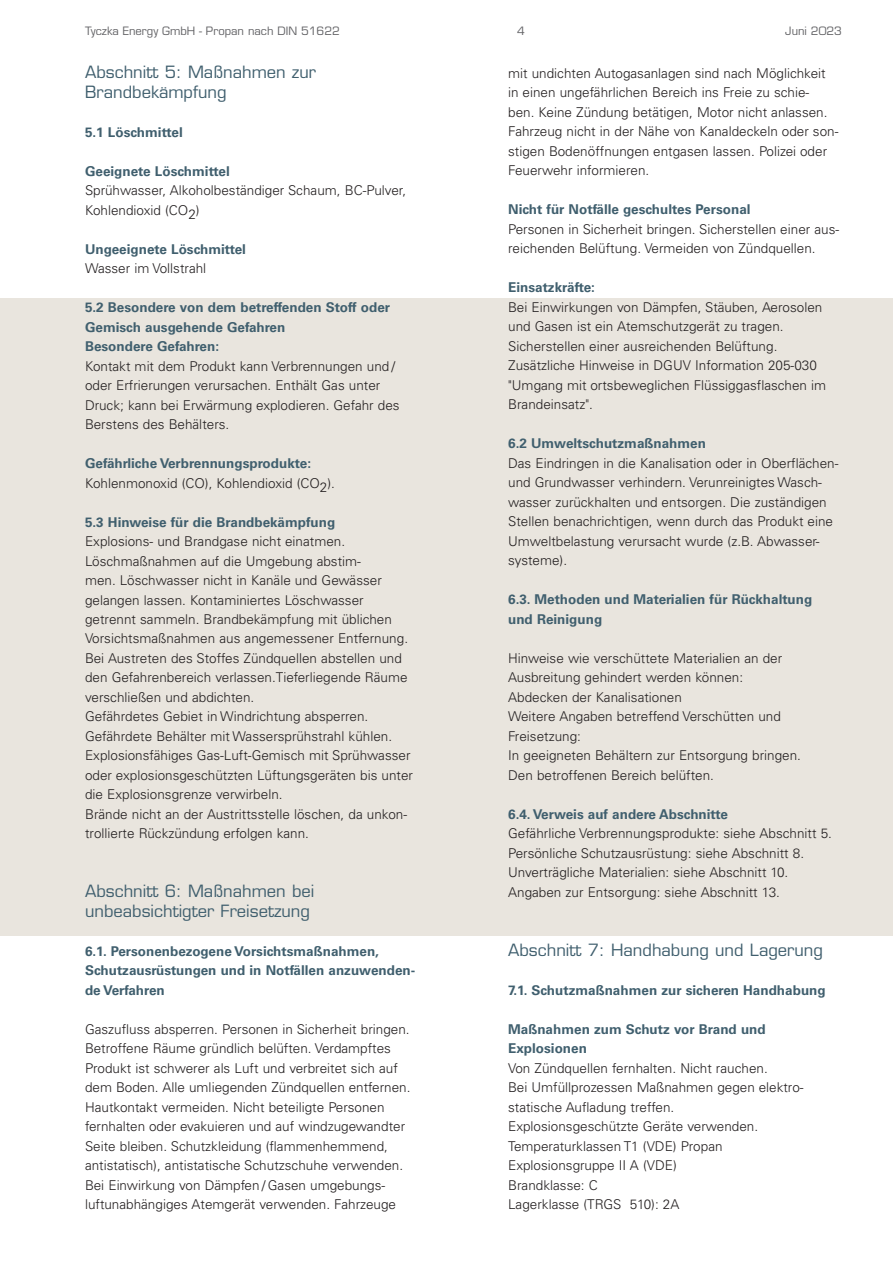
<style>
.page{position:relative;width:893px;height:1263px;background:#fff}
.page>*{position:absolute;margin:0;border:0;box-sizing:border-box;transform-origin:0 0}
.t1{font:16.5px/19.5px "Eurostile";color:#405f6e}
.t2{font:300 13.5px/19.5px "Univers LT Pro 45";color:#231f20}
.t3{font:700 13.5px/19.5px "Univers LT Pro 65";color:#405f6e}
.t4{font:11.25px "Eurostile";color:#636366}
</style>
<div class="page">
<div style="left:0;top:298px;width:893px;height:637px;background:#e9e5de"></div>
<p class="t4" style="left:85px;top:24px;width:256px">Tyczka Energy GmbH - Propan nach DIN 51622</p>
<p class="t4" style="left:517px;top:24px;width:9px">4</p>
<p class="t4" style="left:785px;top:24px;width:58px">Juni 2023</p>
<p class="t1" style="left:85px;top:62px;width:233px">Abschnitt 5: Maßnahmen zur<br>Brandbekämpfung</p>
<p class="t3" style="left:85px;top:121px;width:99px">5.1 Löschmittel</p>
<p class="t3" style="left:85px;top:160px;width:146px">Geeignete Löschmittel</p>
<p class="t2" style="left:85px;top:180px;width:323px">Sprühwasser, Alkoholbeständiger Schaum, BC-Pulver,<br>Kohlendioxid (CO2)</p>
<p class="t3" style="left:85px;top:238px;width:163px">Ungeeignete Löschmittel</p>
<p class="t2" style="left:85px;top:258px;width:123px">Wasser im Vollstrahl</p>
<p class="t3" style="left:85px;top:297px;width:307px">5.2 Besondere von dem betreffenden Stoff oder<br>Gemisch ausgehende Gefahren<br>Besondere Gefahren:</p>
<p class="t2" style="left:85px;top:356px;width:316px">Kontakt mit dem Produkt kann Verbrennungen und / oder Erfrierungen verursachen. Enthält Gas unter Druck; kann bei Erwärmung explodieren. Gefahr des Berstens des Behälters.</p>
<p class="t3" style="left:85px;top:453px;width:228px">Gefährliche Verbrennungsprodukte:</p>
<p class="t2" style="left:85px;top:473px;width:251px">Kohlenmonoxid (CO), Kohlendioxid (CO2).</p>
<p class="t3" style="left:85px;top:511px;width:252px">5.3 Hinweise für die Brandbekämpfung</p>
<p class="t2" style="left:85px;top:531px;width:330px">Explosions- und Brandgase nicht einatmen.<br>Löschmaßnahmen auf die Umgebung abstim-<br>men. Löschwasser nicht in Kanäle und Gewässer gelangen lassen. Kontaminiertes Löschwasser getrennt sammeln. Brandbekämpfung mit üblichen Vorsichtsmaßnahmen aus angemessener Entfernung.<br>Bei Austreten des Stoffes Zündquellen abstellen und den Gefahrenbereich verlassen.Tieferliegende Räume verschließen und abdichten.<br>Gefährdetes Gebiet in Windrichtung absperren.<br>Gefährdete Behälter mit Wassersprühstrahl kühlen.<br>Explosionsfähiges Gas-Luft-Gemisch mit Sprühwasser oder explosionsgeschützten Lüftungsgeräten bis unter die Explosionsgrenze verwirbeln.<br>Brände nicht an der Austrittsstelle löschen, da unkon&shy;trollierte Rückzündung erfolgen kann.</p>
<p class="t1" style="left:85px;top:881px;width:231px">Abschnitt 6: Maßnahmen bei unbeabsichtigter Freisetzung</p>
<p class="t3" style="left:85px;top:940px;width:332px">6.1. Personenbezogene Vorsichtsmaßnahmen,<br>Schutzausrüstungen und in Notfällen anzuwenden&shy;de Verfahren</p>
<p class="t2" style="left:85px;top:1019px;width:327px">Gaszufluss absperren. Personen in Sicherheit bringen.<br>Betroffene Räume gründlich belüften. Verdampftes Produkt ist schwerer als Luft und verbreitet sich auf dem Boden. Alle umliegenden Zündquellen entfernen.<br>Hautkontakt vermeiden. Nicht beteiligte Personen fernhalten oder evakuieren und auf windzugewandter Seite bleiben. Schutzkleidung (flammenhemmend, antistatisch), antistatische Schutzschuhe verwenden.<br>Bei Einwirkung von Dämpfen / Gasen umgebungs&shy;luftunabhängiges Atemgerät verwenden. Fahrzeuge</p>
<p class="t2" style="left:508px;top:63px;width:332px">mit undichten Autogasanlagen sind nach Möglichkeit in einen ungefährlichen Bereich ins Freie zu schie&shy;ben. Keine Zündung betätigen, Motor nicht anlassen.<br>Fahrzeug nicht in der Nähe von Kanaldeckeln oder son&shy;stigen Bodenöffnungen entgasen lassen. Polizei oder Feuerwehr informieren.</p>
<p class="t3" style="left:508px;top:199px;width:244px">Nicht für Notfälle geschultes Personal</p>
<p class="t2" style="left:508px;top:219px;width:333px">Personen in Sicherheit bringen. Sicherstellen einer aus&shy;reichenden Belüftung. Vermeiden von Zündquellen.</p>
<p class="t3" style="left:508px;top:277px;width:88px">Einsatzkräfte:</p>
<p class="t2" style="left:508px;top:297px;width:320px">Bei Einwirkungen von Dämpfen, Stäuben, Aerosolen und Gasen ist ein Atemschutzgerät zu tragen.<br>Sicherstellen einer ausreichenden Belüftung.<br>Zusätzliche Hinweise in DGUV Information 205-030 "Umgang mit ortsbeweglichen Flüssiggasflaschen im Brandeinsatz".</p>
<p class="t3" style="left:508px;top:433px;width:199px">6.2 Umweltschutzmaßnahmen</p>
<p class="t2" style="left:508px;top:453px;width:332px">Das Eindringen in die Kanalisation oder in Oberflächen&shy;und Grundwasser verhindern. Verunreinigtes Wasch&shy;wasser zurückhalten und entsorgen. Die zuständigen Stellen benachrichtigen, wenn durch das Produkt eine Umweltbelastung verursacht wurde (z.B. Abwasser&shy;systeme).</p>
<p class="t3" style="left:508px;top:589px;width:306px">6.3. Methoden und Materialien für Rückhaltung und Reinigung</p>
<p class="t2" style="left:508px;top:648px;width:294px">Hinweise wie verschüttete Materialien an der Ausbreitung gehindert werden können:<br>Abdecken der Kanalisationen<br>Weitere Angaben betreffend Verschütten und Freisetzung:<br>In geeigneten Behältern zur Entsorgung bringen.<br>Den betroffenen Bereich belüften.</p>
<p class="t3" style="left:508px;top:804px;width:221px">6.4. Verweis auf andere Abschnitte</p>
<p class="t2" style="left:508px;top:823px;width:325px">Gefährliche Verbrennungsprodukte: siehe Abschnitt 5.<br>Persönliche Schutzausrüstung: siehe Abschnitt 8.<br>Unverträgliche Materialien: siehe Abschnitt 10.<br>Angaben zur Entsorgung: siehe Abschnitt 13.</p>
<p class="t1" style="left:508px;top:940px;width:316px">Abschnitt 7: Handhabung und Lagerung</p>
<p class="t3" style="left:508px;top:979px;width:319px">7.1. Schutzmaßnahmen zur sicheren Handhabung</p>
<p class="t3" style="left:508px;top:1018px;width:259px">Maßnahmen zum Schutz vor Brand und<br>Explosionen</p>
<p class="t2" style="left:508px;top:1058px;width:297px">Von Zündquellen fernhalten. Nicht rauchen.<br>Bei Umfüllprozessen Maßnahmen gegen elektro&shy;statische Aufladung treffen.<br>Explosionsgeschützte Geräte verwenden.<br>Temperaturklassen T1 (VDE) Propan Explosionsgruppe II A (VDE)<br>Brandklasse: C<br>Lagerklasse (TRGS 510): 2A</p>
</div>
